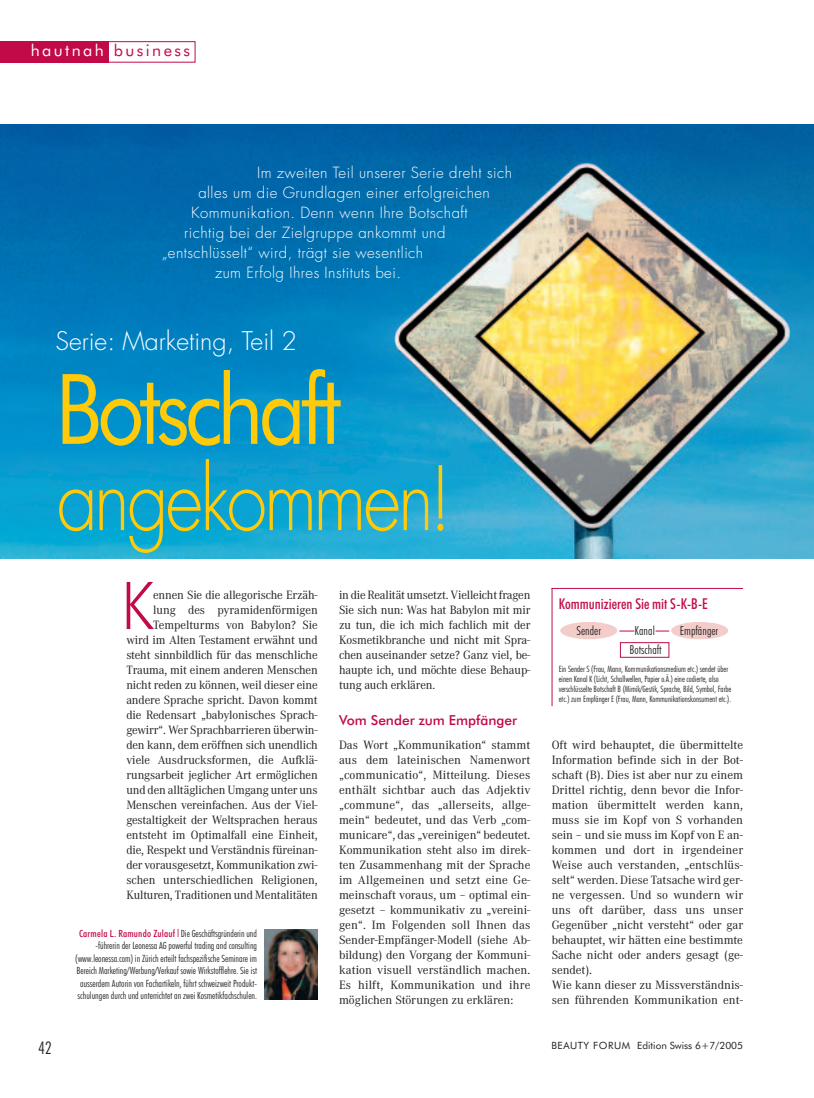
<style>
.page{position:relative;width:814px;height:1098px;background:#fff}
.page>*{position:absolute;margin:0;border:0;box-sizing:border-box;transform-origin:0 0}
.t1{font:300 97.5px "Futura T";letter-spacing:-.055em;color:#feca0a;scale:.85 1}
.t2{font:97.5px "Futura BT";letter-spacing:-.06em;color:#feca0a;scale:.85 1}
.t3{font:300 65.88px "Futura BT";color:#c30a49;scale:.85 1}
.t4{font:300 25px "Futura";color:#fff}
.t5{font:300 condensed 17.5px "Futura BT";color:#231f20}
.t6{font:16.25px "Futura BT";letter-spacing:.145em;color:#c30a49}
.t7{font:300 15px "Futura";letter-spacing:.03em;color:#fff}
.t8{font:500 condensed 15px "Futura BT";color:#c30a49}
.t9{font:500 13.75px "Futura BT";color:#c30a49}
.t10{font:12.5px/15px "Corporate A";letter-spacing:-.005em;color:#231f20;text-align:justify}
.t11{font:300 condensed 12.5px "Futura BT";letter-spacing:.01em;color:#231f20}
.t12{font:300 condensed 10px/12.5px "Futura BT";color:#231f20;text-align:right}
.t13{font:10px "Futura BT";color:#231f20}
.t14{font:300 condensed 8.75px/10px "Futura BT";color:#231f20}
.s1{color:#fff}
.s2{font-weight:500;color:#c30a49}
.s3{color:#c30a49}
</style>
<div class="page">
<img style="left:0;top:125px;width:814px;height:433px">
<div style="left:671px;top:622px;width:57px;height:17px;background:#f2cdca;border-radius:50%"></div>
<div style="left:560px;top:622px;width:57px;height:17px;background:#f2cdca;border-radius:50%"></div>
<svg style="left:109px;top:41px;width:86px;height:22px"></svg>
<div style="left:0;top:41px;width:109px;height:22px;background:#c30a49"></div>
<svg style="left:619px;top:630px;width:51px;height:28px"></svg>
<img style="left:265px;top:929px;width:53px;height:70px">
<hr style="left:552px;top:588px;width:191px;height:1px;background:#c30a49">
<hr style="left:551px;top:588px;width:1px;height:118px;background:#c30a49">
<h3 class="t6" style="left:31px;top:44px;width:161px"><span class="s1">hautnah</span> business</h3>
<p class="t7" style="left:257px;top:165px;width:256px">Im zweiten Teil unserer Serie dreht sich</p>
<p class="t7" style="left:198px;top:185px;width:293px">alles um die Grundlagen einer erfolgreichen</p>
<p class="t7" style="left:191px;top:205px;width:278px">Kommunikation. Denn wenn Ihre Botschaft</p>
<p class="t7" style="left:184px;top:225px;width:263px">richtig bei der Zielgruppe ankommt und</p>
<p class="t7" style="left:162px;top:245px;width:263px">„entschlüsselt“ wird, trägt sie wesentlich</p>
<p class="t7" style="left:215px;top:265px;width:187px">zum Erfolg Ihres Instituts bei.</p>
<h3 class="t4" style="left:55px;top:330px;width:243px">Serie: Marketing, Teil 2</h3>
<h1 class="t2" style="left:55px;top:368px;width:338px">Botschaft</h1>
<h1 class="t1" style="left:55px;top:459px;width:467px">angekommen!</h1>
<h3 class="t5" style="left:38px;top:1040px;width:15px">42</h3>
<h2 class="t3" style="left:122px;top:578px;width:39px">K</h2>
<p class="t10" style="left:126px;top:589px;width:193px;text-align:right">ennen Sie die allegorische Erzäh-<br>lung des pyramidenförmigen Tempelturms von Babylon? Sie<br>wird im Alten Testament erwähnt und steht sinnbildlich für das menschliche Trauma, mit einem anderen Menschen nicht reden zu können, weil dieser eine andere Sprache spricht. Davon kommt die Redensart „babylonisches Sprach&shy;gewirr“. Wer Sprachbarrieren überwin&shy;den kann, dem eröffnen sich unendlich viele Ausdrucksformen, die Aufklä&shy;rungsarbeit jeglicher Art ermöglichen und den alltäglichen Umgang unter uns Menschen vereinfachen. Aus der Viel&shy;gestaltigkeit der Weltsprachen heraus entsteht im Optimalfall eine Einheit, die, Respekt und Verständnis füreinan&shy;der vorausgesetzt, Kommunikation zwi&shy;schen unterschiedlichen Religionen, Kulturen, Traditionen und Mentalitäten</p>
<p class="t10" style="left:339px;top:589px;width:193px">in die Realität umsetzt. Vielleicht fragen Sie sich nun: Was hat Babylon mit mir zu tun, die ich mich fachlich mit der Kosmetikbranche und nicht mit Spra&shy;chen auseinander setze? Ganz viel, be&shy;haupte ich, und möchte diese Behaup&shy;tung auch erklären.</p>
<p class="t8" style="left:559px;top:597px;width:151px">Kommunizieren Sie mit S-K-B-E</p>
<p class="t11" style="left:576px;top:625px;width:26px">Sender</p>
<p class="t11" style="left:634px;top:625px;width:22px">Kanal</p>
<p class="t11" style="left:679px;top:625px;width:40px">Empfänger</p>
<p class="t11" style="left:629px;top:644px;width:34px">Botschaft</p>
<p class="t14" style="left:559px;top:664px;width:174px">Ein Sender S (Frau, Mann, Kommunikationsmedium etc.) sendet über einen Kanal K (Licht, Schallwellen, Papier o.Ä.) eine codierte, also verschlüsselte Botschaft B (Mimik/Gestik, Sprache, Bild, Symbol, Farbe etc.) zum Empfänger E (Frau, Mann, Kommunikationskonsument etc.).</p>
<p class="t9" style="left:339px;top:714px;width:180px">Vom Sender zum Empfänger</p>
<p class="t10" style="left:339px;top:739px;width:193px">Das Wort „Kommunikation“ stammt aus dem lateinischen Namenwort „communicatio“, Mitteilung. Dieses enthält sichtbar auch das Adjektiv „commune“, das „allerseits, allge&shy;mein“ bedeutet, und das Verb „com&shy;municare“, das „vereinigen“ bedeutet.<br>Kommunikation steht also im direk&shy;ten Zusammenhang mit der Sprache im Allgemeinen und setzt eine Ge&shy;meinschaft voraus, um – optimal ein&shy;gesetzt – kommunikativ zu „vereini&shy;gen“. Im Folgenden soll Ihnen das Sender-Empfänger-Modell (siehe Ab&shy;bildung) den Vorgang der Kommuni&shy;kation visuell verständlich machen.<br>Es hilft, Kommunikation und ihre möglichen Störungen zu erklären:</p>
<p class="t10" style="left:552px;top:739px;width:193px;text-align:left">Oft wird behauptet, die übermittelte Information befinde sich in der Bot&shy;schaft (B). Dies ist aber nur zu einem Drittel richtig, denn bevor die Infor&shy;mation übermittelt werden kann, muss sie im Kopf von S vorhanden sein – und sie muss im Kopf von E an&shy;kommen und dort in irgendeiner Weise auch verstanden, „entschlüs&shy;selt“ werden. Diese Tatsache wird ger&shy;ne vergessen. Und so wundern wir uns oft darüber, dass uns unser Gegenüber „nicht versteht“ oder gar behauptet, wir hätten eine bestimmte Sache nicht oder anders gesagt (ge&shy;sendet).<br>Wie kann dieser zu Missverständnis&shy;sen führenden Kommunikation ent-</p>
<p class="t13" style="left:551px;top:1040px;width:193px">BEAUTY FORUM Edition Swiss 6+7/2005</p>
<p class="t12" style="left:75px;top:927px;width:183px"><span class="s2">Carmela L. Ramundo Zulauf</span> <span class="s3">❘</span> Die Geschäftsgründerin und -führerin der Leonessa AG powerful trading and consulting (www.leonessa.com) in Zürich erteilt fachspezifische Seminare im Bereich Marketing/Werbung/Verkauf sowie Wirkstofflehre. Sie ist ausserdem Autorin von Fachartikeln, führt schweizweit Produkt&shy;schulungen durch und unterrichtet an zwei Kosmetikfachschulen.</p>
</div>
